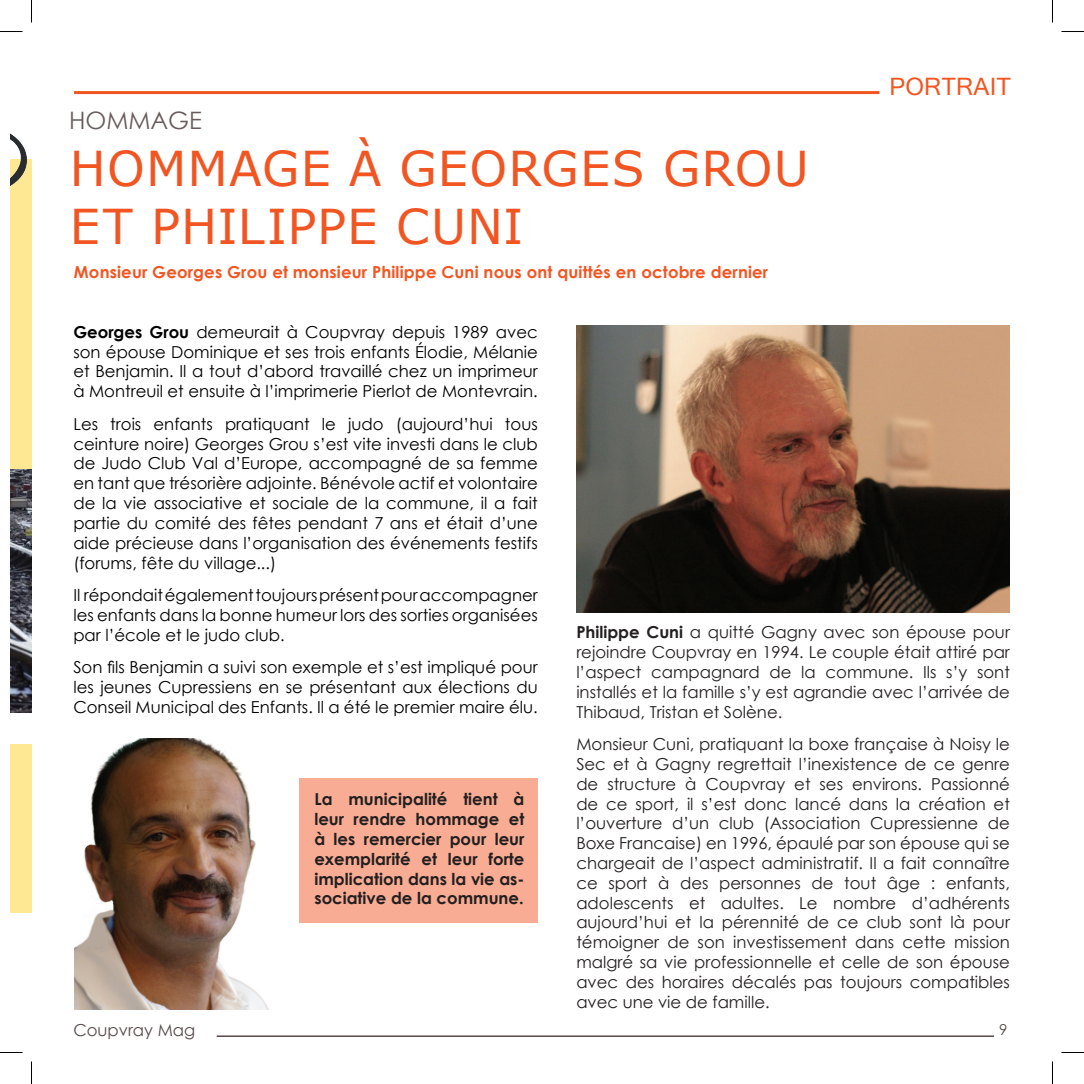
<style>
.page{position:relative;width:1084px;height:1084px;background:#fff}
.page>*{position:absolute;margin:0;border:0;box-sizing:border-box;transform-origin:0 0}
.t1{font:48px/57.6px "Verdana";letter-spacing:.02em;color:#f15622}
.t2{font:24px "Microsoft Sans Serif";color:#f15622}
.t3{font:24px "Century Gothic";color:#685c5c}
.t4{font:16.5px/19.8px "Century Gothic";color:#000;text-align:justify}
.t5{font:16.5px/19.8px "Century Gothic";color:#231f20;text-align:justify}
.t6{font:700 16.5px/19.8px "Century Gothic";color:#231f20;text-align:justify}
.t7{font:700 16.5px "Century Gothic";letter-spacing:.01em;color:#f15622}
.t8{font:16.5px "Century Gothic";color:#554a4a}
.t9{font:15px "Century Gothic";color:#554a4a}
.s1{font-weight:700}
</style>
<div class="page">
<hr style="left:217px;top:1035px;width:777px;height:1px;background:#554a4a">
<hr style="left:74px;top:91px;width:805px;height:3px;background:#f15622">
<div style="left:10px;top:744px;width:22px;height:168px;background:#fee894"></div>
<div style="left:299px;top:778px;width:239px;height:144px;background:#f8ac93"></div>
<div style="left:10px;top:159px;width:22px;height:553px;background:#fee894"></div>
<img style="left:10px;top:133px;width:16px;height:53px">
<img style="left:10px;top:469px;width:22px;height:243px">
<img style="left:577px;top:325px;width:432px;height:287px">
<img style="left:74px;top:738px;width:195px;height:271px">
<svg style="left:0;top:31px;width:22px;height:1px"></svg>
<svg style="left:1061px;top:31px;width:22px;height:1px"></svg>
<svg style="left:0;top:1052px;width:22px;height:1px"></svg>
<svg style="left:1061px;top:1052px;width:22px;height:1px"></svg>
<svg style="left:31px;top:0;width:1px;height:23px"></svg>
<svg style="left:31px;top:1061px;width:1px;height:22px"></svg>
<svg style="left:1052px;top:0;width:1px;height:23px"></svg>
<svg style="left:1052px;top:1061px;width:1px;height:22px"></svg>
<h2 class="t3" style="left:69px;top:103px;width:134px">HOMMAGE</h2>
<h1 class="t1" style="left:70px;top:139px;width:740px">HOMMAGE À GEORGES GROU<br>ET PHILIPPE CUNI</h1>
<p class="t7" style="left:74px;top:259px;width:695px">Monsieur Georges Grou et monsieur Philippe Cuni nous ont quittés en octobre dernier</p>
<h2 class="t2" style="left:889px;top:71px;width:123px">PORTRAIT</h2>
<p class="t4" style="left:73px;top:322px;width:466px"><span class="s1">Georges Grou</span> demeurait à Coupvray depuis 1989 avec son épouse Dominique et ses trois enfants Élodie, Mélanie et Benjamin. Il a tout d’abord travaillé chez un imprimeur à Montreuil et ensuite à l’imprimerie Pierlot de Montevrain.</p>
<p class="t4" style="left:73px;top:414px;width:466px">Les trois enfants pratiquant le judo (aujourd’hui tous ceinture noire) Georges Grou s’est vite investi dans le club de Judo Club Val d’Europe, accompagné de sa femme en tant que trésorière adjointe. Bénévole actif et volontaire de la vie associative et sociale de la commune, il a fait partie du comité des fêtes pendant 7 ans et était d’une aide précieuse dans l’organisation des événements festifs (forums, fête du village...)</p>
<p class="t4" style="left:73px;top:585px;width:466px">Il répondait également toujours présent pour accompagner les enfants dans la bonne humeur lors des sorties organisées par l’école et le judo club.</p>
<p class="t4" style="left:73px;top:657px;width:466px">Son fils Benjamin a suivi son exemple et s’est impliqué pour les jeunes Cupressiens en se présentant aux élections du Conseil Municipal des Enfants. Il a été le premier maire élu.</p>
<p class="t6" style="left:314px;top:788px;width:211px">La municipalité tient à leur rendre hommage et à les remercier pour leur exemplarité et leur forte implication dans la vie as&shy;sociative de la commune.</p>
<p class="t5" style="left:576px;top:622px;width:435px"><span class="s1">Philippe Cuni</span> a quitté Gagny avec son épouse pour rejoindre Coupvray en 1994. Le couple était attiré par l’aspect campagnard de la commune. Ils s’y sont installés et la famille s’y est agrandie avec l’arrivée de Thibaud, Tristan et Solène.</p>
<p class="t5" style="left:576px;top:734px;width:435px">Monsieur Cuni, pratiquant la boxe française à Noisy le Sec et à Gagny regrettait l’inexistence de ce genre de structure à Coupvray et ses environs. Passionné de ce sport, il s’est donc lancé dans la création et l’ouverture d’un club (Association Cupressienne de Boxe Francaise) en 1996, épaulé par son épouse qui se chargeait de l’aspect administratif. Il a fait connaître ce sport à des personnes de tout âge : enfants, adolescents et adultes. Le nombre d’adhérents aujourd’hui et la pérennité de ce club sont là pour témoigner de son investissement dans cette mission malgré sa vie professionnelle et celle de son épouse avec des horaires décalés pas toujours compatibles avec une vie de famille.</p>
<p class="t8" style="left:73px;top:1018px;width:123px">Coupvray Mag</p>
<p class="t9" style="left:999px;top:1019px;width:10px">9</p>
</div>
